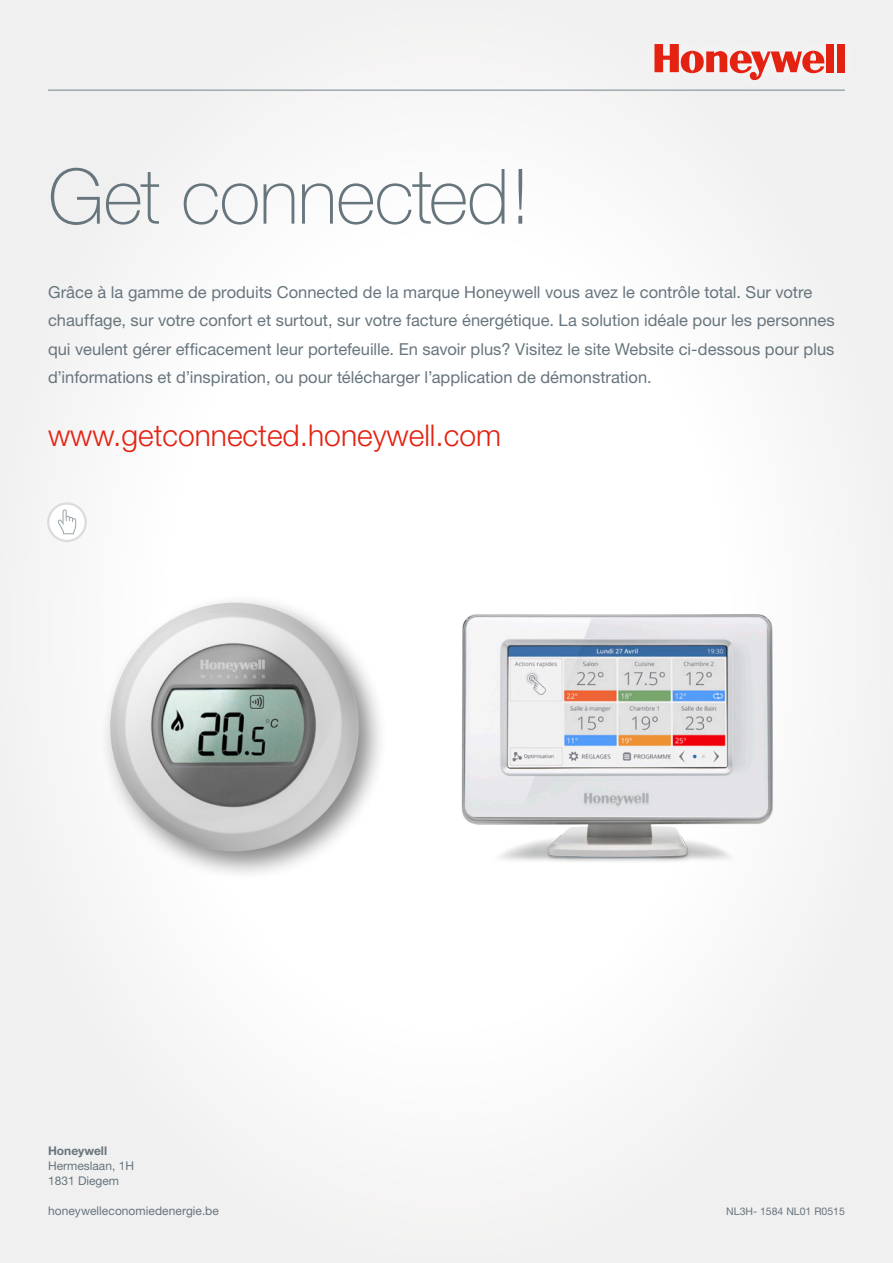
<style>
.page{position:relative;width:893px;height:1263px;background:#f6f6f6}
.page>*{position:absolute;margin:0;border:0;box-sizing:border-box;transform-origin:0 0}
.Section_Heading{font:100 76.5px "Helvetica Neue";letter-spacing:-.01em;color:#67757d}
.t1{font:300 30px "Helvetica Neue";color:#e42212}
.Body_Copy{font:16.5px/28.5px "Helvetica Neue";color:#67757d}
.t2{font:12px "Helvetica Neue";color:#67757d}
.t3{font:700 12px "Helvetica Neue CE";color:#67757d}
.t4{font:10.5px "Helvetica Neue";color:#67757d}
</style>
<div class="page">
<hr style="left:48px;top:89px;width:797px;height:2px;background:#a3acb1">
<div style="left:641px;top:31px;width:218px;height:62px;background:#fff;opacity:.65"></div>
<div style="left:826px;top:44px;width:8px;height:28px;background:#e42212"></div>
<div style="left:837px;top:44px;width:8px;height:28px;background:#e42212"></div>
<svg style="left:654px;top:44px;width:170px;height:36px"></svg>
<svg style="left:47px;top:502px;width:40px;height:40px"></svg>
<div style="left:100px;top:592px;width:288px;height:289px;background:#000;opacity:.48"></div>
<img style="left:110px;top:603px;width:249px;height:248px;border-radius:124px">
<img style="left:385px;top:592px;width:388px;height:289px">
<p class="Section_Heading" style="left:48px;top:153px;width:484px">Get connected!</p>
<p class="Body_Copy" style="left:48px;top:277px;width:788px">Grâce à la gamme de produits Connected de la marque Honeywell vous avez le contrôle total. Sur votre chauffage, sur votre confort et surtout, sur votre facture énergétique. La solution idéale pour les personnes qui veulent gérer efficacement leur portefeuille. En savoir plus? Visitez le site Website ci-dessous pour plus d’informations et d’inspiration, ou pour télécharger l’application de démonstration.</p>
<p class="t1" style="left:48px;top:417px;width:454px">www.getconnected.honeywell.com</p>
<p class="t3" style="left:48px;top:1143px;width:61px">Honeywell</p>
<p class="t2" style="left:48px;top:1158px;width:88px">Hermeslaan, 1H</p>
<p class="t2" style="left:48px;top:1173px;width:73px">1831 Diegem</p>
<p class="t2" style="left:48px;top:1203px;width:172px">honeywelleconomiedenergie.be</p>
<p class="t4" style="left:726px;top:1205px;width:120px">NL3H- 1584 NL01 R0515</p>
</div>
